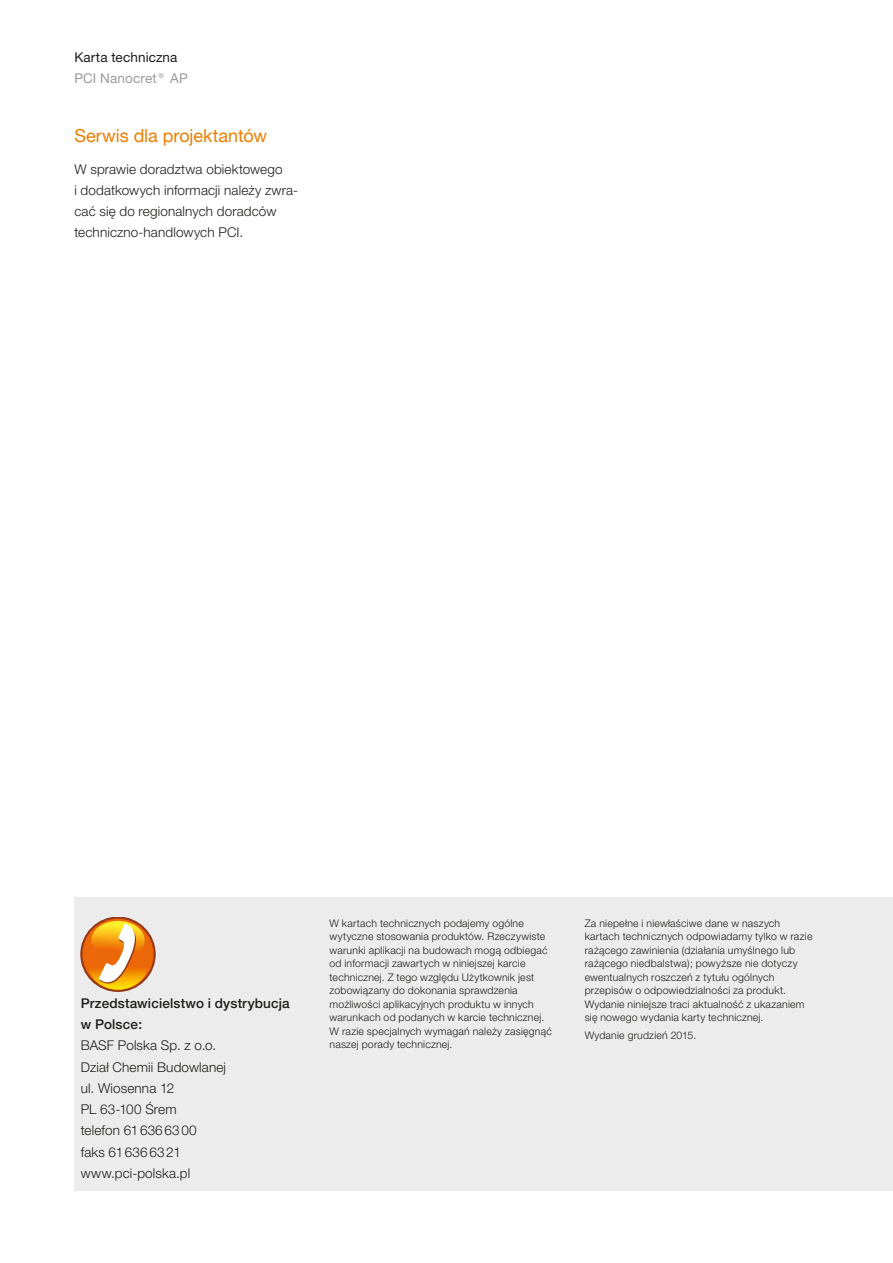
<style>
.page{position:relative;width:893px;height:1263px;background:#fff}
.page>*{position:absolute;margin:0;border:0;box-sizing:border-box;transform-origin:0 0}
.t1{font:18px "Helvetica Neue CE";color:#ef7d00}
.t2{font:300 13.5px/21.3px "Helvetica Neue CE";letter-spacing:.01em;color:#1d1d1b}
.t3{font:500 13.5px/21.3px "Helvetica Neue CE";letter-spacing:.01em;color:#1d1d1b}
.t4{font:13.5px "Helvetica Neue CE";letter-spacing:.01em;color:#1d1d1b}
.t5{font:13.5px "Helvetica Neue CE";letter-spacing:.01em;color:#9d9c9c}
.t6{font:300 10.5px/13.5px "Helvetica Neue CE";letter-spacing:.02em;color:#1d1d1b}
</style>
<div class="page">
<div style="left:74px;top:897px;width:819px;height:294px;background:#ececec"></div>
<svg style="left:81px;top:917px;width:74px;height:74px"></svg>
<p class="t4" style="left:74px;top:52px;width:105px">Karta techniczna</p>
<p class="t5" style="left:74px;top:73px;width:115px">PCI Nanocret® AP</p>
<h1 class="t1" style="left:74px;top:129px;width:194px">Serwis dla projektantów</h1>
<p class="t2" style="left:74px;top:160px;width:225px">W sprawie doradztwa obiektowego<br>i dodatkowych informacji należy zwra&shy;cać się do regionalnych doradców techniczno-handlowych PCI.</p>
<p class="t3" style="left:81px;top:994px;width:210px">Przedstawicielstwo i dystrybucja w Polsce:</p>
<p class="t2" style="left:81px;top:1036px;width:147px">BASF Polska Sp. z o.o.<br>Dział Chemii Budowlanej ul. Wiosenna 12<br>PL 63-100 Śrem<br>telefon 61 636 63 00<br>faks 61 636 63 21 www.pci-polska.pl</p>
<p class="t6" style="left:330px;top:918px;width:224px">W kartach technicznych podajemy ogólne wytyczne stosowania produktów. Rzeczywiste warunki aplikacji na budowach mogą odbiegać od informacji zawartych w niniejszej karcie technicznej. Z tego względu Użytkownik jest zobowiązany do dokonania sprawdzenia możliwości aplikacyjnych produktu w innych warunkach od podanych w karcie technicznej.<br>W razie specjalnych wymagań należy zasięgnąć naszej porady technicznej.</p>
<p class="t6" style="left:585px;top:918px;width:229px">Za niepełne i niewłaściwe dane w naszych kartach technicznych odpowiadamy tylko w razie rażącego zawinienia (działania umyślnego lub rażącego niedbalstwa); powyższe nie dotyczy ewentualnych roszczeń z tytułu ogólnych przepisów o odpowiedzialności za produkt.<br>Wydanie niniejsze traci aktualność z ukazaniem się nowego wydania karty technicznej.</p>
<p class="t6" style="left:585px;top:1030px;width:113px">Wydanie grudzień 2015.</p>
</div>
